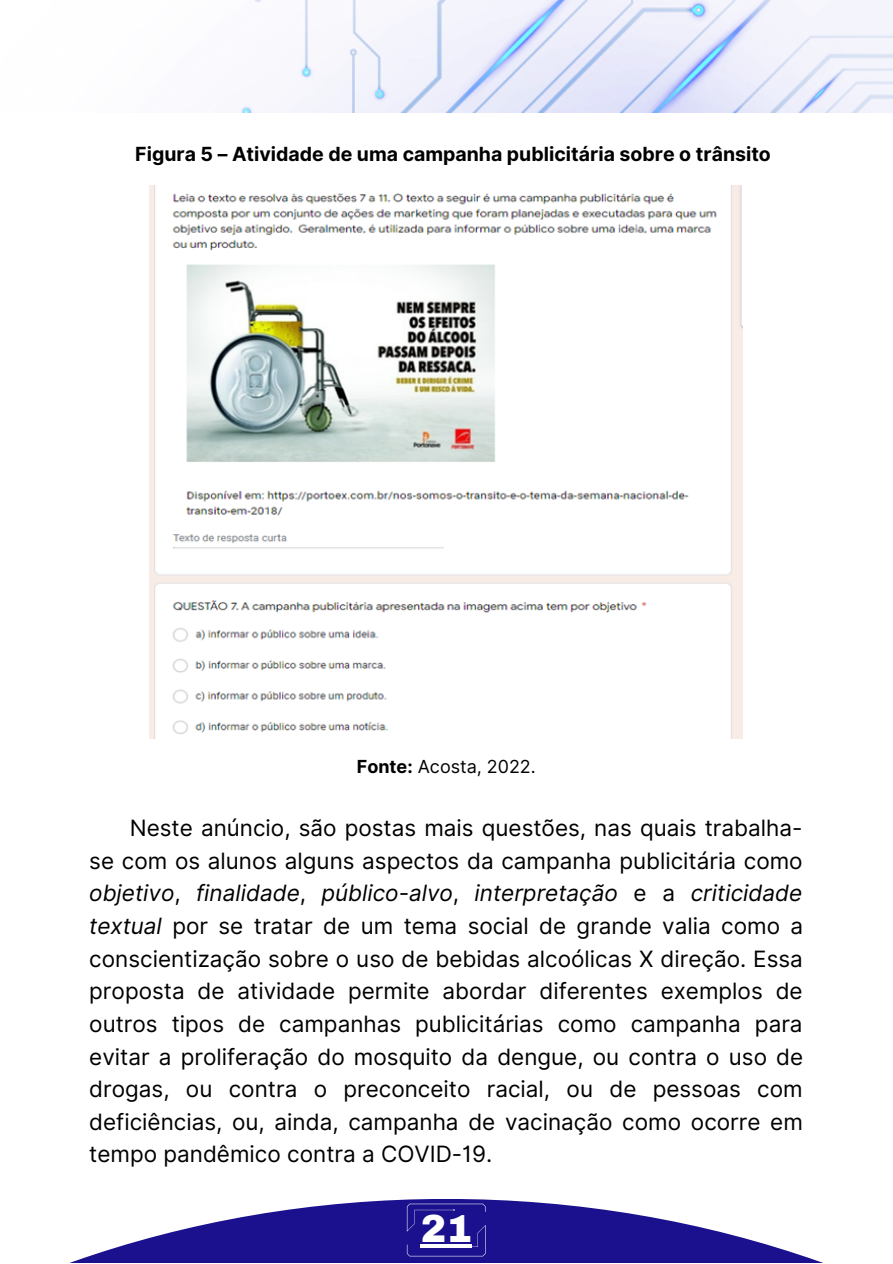
<style>
.page{position:relative;width:893px;height:1264px;background:#fff}
.page>*{position:absolute;margin:0;border:0;box-sizing:border-box;transform-origin:0 0}
.t1{font:900 38.25px "Archivo";color:#fff}
.t2{font:22.5px/32.5px "Inter";color:#000;text-align:justify}
.t3{font:700 19.5px "Inter";color:#000}
.t4{font:18px "Inter";color:#000}
.s1{font-weight:700}
.s2{font-style:italic}
</style>
<div class="page">
<svg style="left:72px;top:1199px;width:748px;height:63px;fill:#1b118f"></svg>
<img style="left:239px;top:0;width:653px;height:112px">
<svg style="left:407px;top:1203px;width:78px;height:53px;background:#241a93"></svg>
<img style="left:150px;top:185px;width:592px;height:553px">
<hr style="left:421px;top:1244px;width:51px;height:3px;background:#fff">
<p class="t3" style="left:135px;top:142px;width:637px">Figura 5 – Atividade de uma campanha publicitária sobre o trânsito</p>
<p class="t4" style="left:357px;top:756px;width:180px"><span class="s1">Fonte:</span> Acosta, 2022.</p>
<p class="t2" style="left:89px;top:811px;width:715px;text-indent:41px">Neste anúncio, são postas mais questões, nas quais trabalha&shy;se com os alunos alguns aspectos da campanha publicitária como <span class="s2">objetivo</span>, <span class="s2">finalidade</span>, <span class="s2">público-alvo</span>, <span class="s2">interpretação</span> e a <span class="s2">criticidade textual</span> por se tratar de um tema social de grande valia como a conscientização sobre o uso de bebidas alcoólicas X direção. Essa proposta de atividade permite abordar diferentes exemplos de outros tipos de campanhas publicitárias como campanha para evitar a proliferação do mosquito da dengue, ou contra o uso de drogas, ou contra o preconceito racial, ou de pessoas com deficiências, ou, ainda, campanha de vacinação como ocorre em tempo pandêmico contra a COVID-19.</p>
<h1 class="t1" style="left:421px;top:1208px;width:53px">21</h1>
</div>
